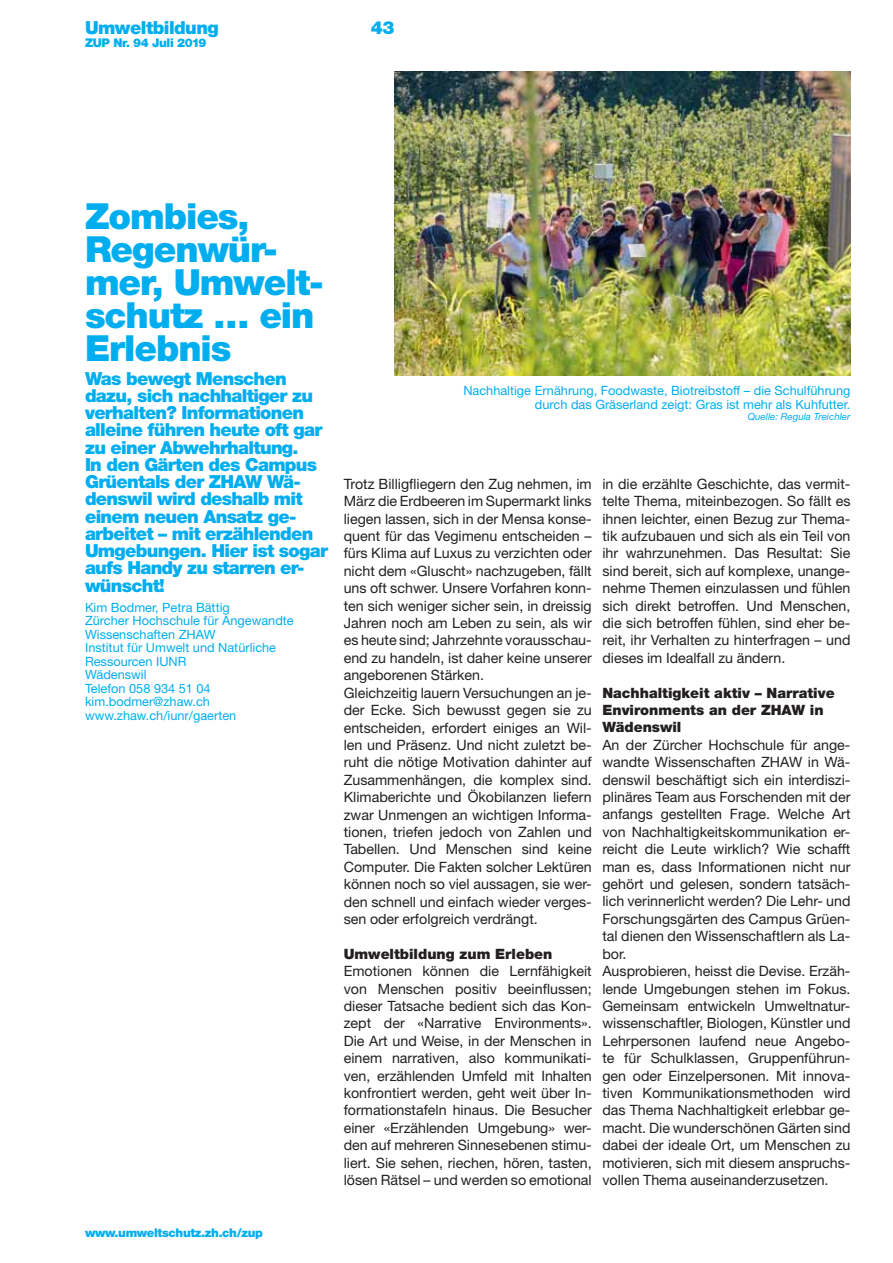
<style>
.page{position:relative;width:893px;height:1263px;background:#fff}
.page>*{position:absolute;margin:0;border:0;box-sizing:border-box;transform-origin:0 0}
.t1{font:900 36px/33px "Helvetica Neue LT Std";letter-spacing:-.03em;color:#00aeef}
.t2{font:900 18px/17.2px "Helvetica Neue LT Std";letter-spacing:-.04em;color:#00aeef}
.t3{font:14.25px/17.4px "Helvetica Neue LT Std";color:#231f20}
.t4{font:900 14.25px/17.4px "Helvetica Neue LT Std";color:#231f20}
.t5{font:12.75px/13.5px "Helvetica Neue LT Std";color:#00aeef}
.t6{font:900 12px "Helvetica Neue LT Std";letter-spacing:-.03em;color:#00aeef}
.t7{font:italic 9.75px "Helvetica Neue LT Std";color:#00aeef}
</style>
<div class="page">
<img style="left:394px;top:71px;width:456px;height:304px">
<p class="t2" style="left:85px;top:21px;width:135px">Umweltbildung</p>
<p class="t2" style="left:371px;top:21px;width:25px">43</p>
<p class="t6" style="left:85px;top:38px;width:123px">ZUP Nr. 94 Juli 2019</p>
<h1 class="t1" style="left:85px;top:204px;width:240px">Zombies,<br>Regenwür&shy;mer, Umwelt&shy;schutz … ein<br>Erlebnis</h1>
<p class="t2" style="left:85px;top:372px;width:245px">Was bewegt Menschen dazu, sich nachhaltiger zu verhalten? Informationen alleine führen heute oft gar zu einer Abwehrhaltung.<br>In den Gärten des Campus<br>Grüentals der ZHAW Wä&shy;denswil wird deshalb mit einem neuen Ansatz ge&shy;arbeitet – mit erzählenden<br>Umgebungen. Hier ist sogar aufs Handy zu starren er&shy;wünscht!</p>
<p class="t5" style="left:85px;top:602px;width:210px">Kim Bodmer, Petra Bättig<br>Zürcher Hochschule für Angewandte<br>Wissenschaften ZHAW<br>Institut für Umwelt und Natürliche<br>Ressourcen IUNR<br>Wädenswil<br>Telefon 058 934 51 04 kim.bodmer@zhaw.ch www.zhaw.ch/iunr/gaerten</p>
<p class="t5" style="left:463px;top:385px;width:389px;text-align:right">Nachhaltige Ernährung, Foodwaste, Biotreibstoff – die Schulführung durch das Gräserland zeigt: Gras ist mehr als Kuhfutter.</p>
<p class="t7" style="left:748px;top:411px;width:104px">Quelle: Regula Treichler</p>
<p class="t3" style="left:344px;top:477px;width:250px">Trotz Billigfliegern den Zug nehmen, im März die Erdbeeren im Supermarkt links liegen lassen, sich in der Mensa konse&shy;quent für das Vegimenu entscheiden – fürs Klima auf Luxus zu verzichten oder nicht dem «Gluscht» nachzugeben, fällt uns oft schwer. Unsere Vorfahren konn&shy;ten sich weniger sicher sein, in dreissig Jahren noch am Leben zu sein, als wir es heute sind; Jahrzehnte vorausschau&shy;end zu handeln, ist daher keine unserer angeborenen Stärken.<br>Gleichzeitig lauern Versuchungen an je&shy;der Ecke. Sich bewusst gegen sie zu entscheiden, erfordert einiges an Wil&shy;len und Präsenz. Und nicht zuletzt be&shy;ruht die nötige Motivation dahinter auf Zusammenhängen, die komplex sind.<br>Klimaberichte und Ökobilanzen liefern zwar Unmengen an wichtigen Informa&shy;tionen, triefen jedoch von Zahlen und Tabellen. Und Menschen sind keine Computer. Die Fakten solcher Lektüren können noch so viel aussagen, sie wer&shy;den schnell und einfach wieder verges&shy;sen oder erfolgreich verdrängt.</p>
<p class="t4" style="left:344px;top:946px;width:210px">Umweltbildung zum Erleben</p>
<p class="t3" style="left:344px;top:964px;width:250px;text-align:justify">Emotionen können die Lernfähigkeit von Menschen positiv beeinflussen; dieser Tatsache bedient sich das Kon&shy;zept der «Narrative Environments».<br>Die Art und Weise, in der Menschen in einem narrativen, also kommunikati&shy;ven, erzählenden Umfeld mit Inhalten konfrontiert werden, geht weit über In&shy;formationstafeln hinaus. Die Besucher einer «Erzählenden Umgebung» wer&shy;den auf mehreren Sinnesebenen stimu&shy;liert. Sie sehen, riechen, hören, tasten, lösen Rätsel – und werden so emotional</p>
<p class="t3" style="left:602px;top:477px;width:250px;text-align:justify">in die erzählte Geschichte, das vermit&shy;telte Thema, miteinbezogen. So fällt es ihnen leichter, einen Bezug zur Thema&shy;tik aufzubauen und sich als ein Teil von ihr wahrzunehmen. Das Resultat: Sie sind bereit, sich auf komplexe, unange&shy;nehme Themen einzulassen und fühlen sich direkt betroffen. Und Menschen, die sich betroffen fühlen, sind eher be&shy;reit, ihr Verhalten zu hinterfragen – und dieses im Idealfall zu ändern.</p>
<p class="t4" style="left:602px;top:685px;width:234px">Nachhaltigkeit aktiv – Narrative<br>Environments an der ZHAW in<br>Wädenswil</p>
<p class="t3" style="left:602px;top:738px;width:250px">An der Zürcher Hochschule für ange&shy;wandte Wissenschaften ZHAW in Wä&shy;denswil beschäftigt sich ein interdiszi&shy;plinäres Team aus Forschenden mit der anfangs gestellten Frage. Welche Art von Nachhaltigkeitskommunikation er&shy;reicht die Leute wirklich? Wie schafft man es, dass Informationen nicht nur gehört und gelesen, sondern tatsäch&shy;lich verinnerlicht werden? Die Lehr- und Forschungsgärten des Campus Grüen&shy;tal dienen den Wissenschaftlern als La&shy;bor.<br>Ausprobieren, heisst die Devise. Erzäh&shy;lende Umgebungen stehen im Fokus.<br>Gemeinsam entwickeln Umweltnatur&shy;wissenschaftler, Biologen, Künstler und Lehrpersonen laufend neue Angebo&shy;te für Schulklassen, Gruppenführun&shy;gen oder Einzelpersonen. Mit innova&shy;tiven Kommunikationsmethoden wird das Thema Nachhaltigkeit erlebbar ge&shy;macht. Die wunderschönen Gärten sind dabei der ideale Ort, um Menschen zu motivieren, sich mit diesem anspruchs&shy;vollen Thema auseinanderzusetzen.</p>
<p class="t6" style="left:85px;top:1229px;width:179px">www.umweltschutz.zh.ch/zup</p>
</div>
